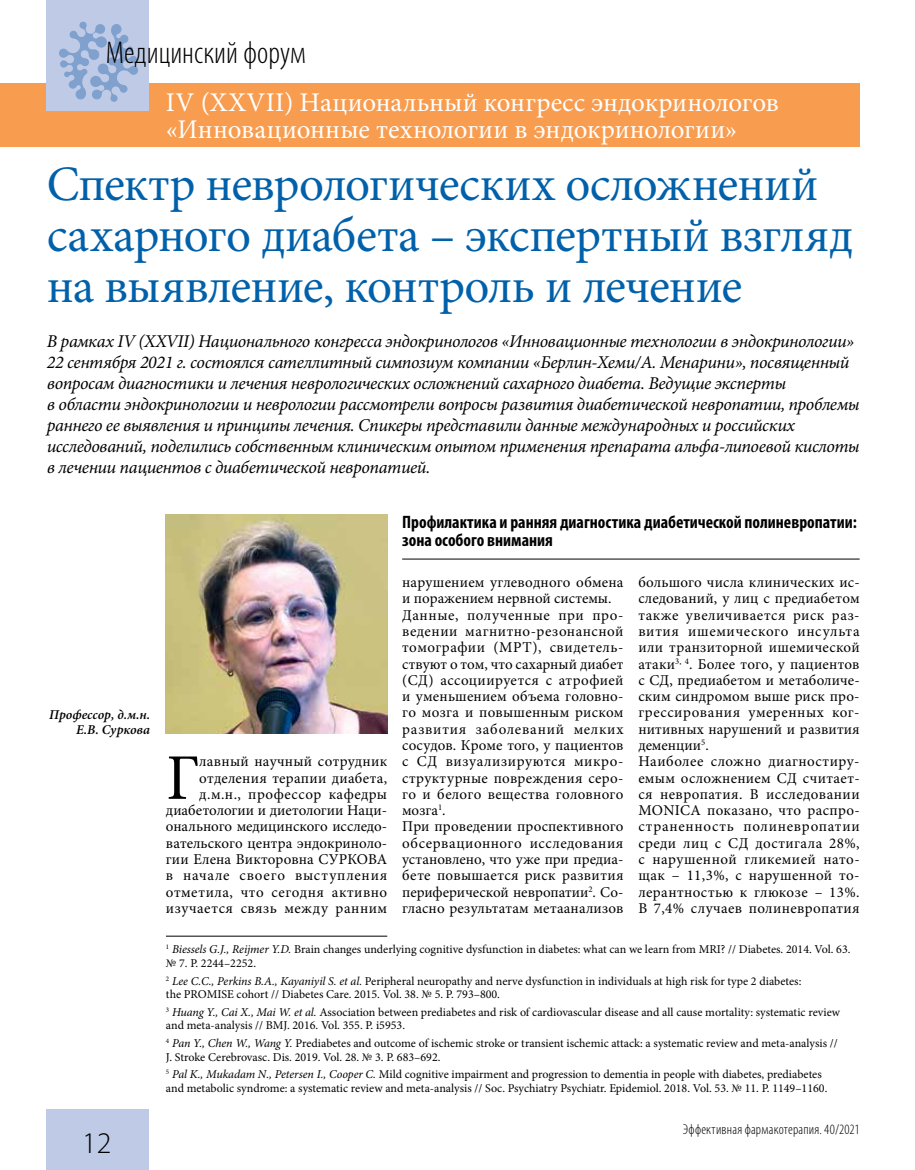
<style>
.page{position:relative;width:915px;height:1170px;background:#fff}
.page>*{position:absolute;margin:0;border:0;box-sizing:border-box;transform-origin:0 0}
.t1{font:65.1px "Minion Pro";color:#000}
.t2{font:49.5px/51px "Minion Pro";letter-spacing:-.015em;color:#0061aa}
.t3{font:300 condensed 31.5px "Myriad Pro";color:#000}
.t4{font:300 30px "Myriad Pro";color:#000}
.t5{font:27px/27px "Minion Pro";letter-spacing:.005em;color:#fff}
.t6{font:italic 18px/21px "Minion Pro";letter-spacing:-.02em;color:#000}
.t7{font:700 condensed 18px/18px "Myriad Pro";color:#000}
.t8{font:15px/16.2px "Minion Pro";letter-spacing:.02em;color:#000}
.t9{font:300 condensed 14.25px "Myriad Pro";letter-spacing:.015em;color:#000}
.t10{font:italic 600 13.5px/15px "Minion Pro";color:#000;text-align:right}
.t11{font:12px/13.5px "Minion Pro";color:#000}
.s1{font-style:italic}
</style>
<div class="page">
<div style="left:0;top:83px;width:859px;height:64px;background:#f89c4f"></div>
<div style="left:47px;top:0;width:102px;height:111px;background:#bfcbe6"></div>
<div style="left:47px;top:1108px;width:102px;height:61px;background:#bfcbe6"></div>
<svg style="left:59px;top:22px;width:79px;height:80px"></svg>
<img style="left:166px;top:514px;width:221px;height:219px">
<hr style="left:402px;top:558px;width:457px;height:1px;background:#000">
<hr style="left:166px;top:935px;width:221px;height:1px;background:#000">
<h3 class="t3" style="left:106px;top:34px;width:201px">Медицинский форум</h3>
<h3 class="t5" style="left:166px;top:89px;width:614px">IV (XXVII) Национальный конгресс эндокринологов «Инновационные технологии в эндокринологии»</h3>
<h2 class="t2" style="left:47px;top:159px;width:807px">Спектр неврологических осложнений сахарного диабета – экспертный взгляд на выявление, контроль и лечение</h2>
<p class="t6" style="left:47px;top:331px;width:814px">В рамках IV (XXVII) Национального конгресса эндокринологов «Инновационные технологии в эндокринологии» 22 сентября 2021 г. состоялся сателлитный симпозиум компании «Берлин-Хеми/А. Менарини», посвященный вопросам диагностики и лечения неврологических осложнений сахарного диабета. Ведущие эксперты<br>в области эндокринологии и неврологии рассмотрели вопросы развития диабетической невропатии, проблемы раннего ее выявления и принципы лечения. Спикеры представили данные международных и российских исследований, поделились собственным клиническим опытом применения препарата альфа-липоевой кислоты в лечении пациентов с диабетической невропатией.</p>
<p class="t10" style="left:49px;top:706px;width:102px">Профессор, д.м.н.<br>Е.В. Суркова</p>
<h3 class="t4" style="left:82px;top:1125px;width:31px">12</h3>
<p class="t7" style="left:402px;top:512px;width:456px">Профилактика и ранняя диагностика диабетической полиневропатии: зона особого внимания</p>
<p class="t8" style="left:402px;top:574px;width:223px">нарушением углеводного обмена и поражением нервной системы.<br>Данные, полученные при про&shy;ведении магнитно-резонансной томографии (МРТ), свидетель&shy;ствуют о том, что сахарный диабет (СД) ассоциируется с атрофией и уменьшением объема головно&shy;го мозга и повышенным риском развития заболеваний мелких сосудов. Кроме того, у пациентов с СД визуализируются микро&shy;структурные повреждения серо&shy;го и белого вещества головного мозга<sup>1</sup>.<br>При проведении проспективного обсервационного исследования установлено, что уже при предиа&shy;бете повышается риск развития периферической невропатии<sup>2</sup>. Со&shy;гласно результатам метаанализов</p>
<p class="t8" style="left:638px;top:574px;width:223px">большого числа клинических ис&shy;следований, у лиц с предиабетом также увеличивается риск раз&shy;вития ишемического инсульта или транзиторной ишемической атаки<sup>3,</sup> <sup>4</sup>. Более того, у пациентов с СД, предиабетом и метаболиче&shy;ским синдромом выше риск про&shy;грессирования умеренных ког&shy;нитивных нарушений и развития деменции<sup>5</sup>.<br>Наиболее сложно диагностиру&shy;емым осложнением СД считает&shy;ся невропатия. В исследовании<br>MONICA показано, что распро&shy;страненность полиневропатии среди лиц с СД достигала 28%, с нарушенной гликемией нато&shy;щак – 11,3%, с нарушенной то&shy;лерантностью к глюкозе – 13%.<br>В 7,4% случаев полиневропатия</p>
<p class="t11" style="left:166px;top:942px;width:686px"><sup>1</sup> <span class="s1">Biessels G.J., Reijmer Y.D.</span> Brain changes underlying cognitive dysfunction in diabetes: what can we learn from MRI? // Diabetes. 2014. Vol. 63. № 7. P. 2244–2252.</p>
<p class="t11" style="left:166px;top:974px;width:636px"><sup>2</sup> <span class="s1">Lee C.C., Perkins B.A., Kayaniyil S. et al.</span> Peripheral neuropathy and nerve dysfunction in individuals at high risk for type 2 diabetes: the PROMISE cohort // Diabetes Care. 2015. Vol. 38. № 5. P. 793–800.</p>
<p class="t11" style="left:166px;top:1005px;width:675px"><sup>3</sup> <span class="s1">Huang Y., Cai X., Mai W. et al.</span> Association between prediabetes and risk of cardiovascular disease and all cause mortality: systematic review and meta-analysis // BMJ. 2016. Vol. 355. P. i5953.</p>
<p class="t11" style="left:166px;top:1036px;width:673px"><sup>4</sup> <span class="s1">Pan Y., Chen W., Wang Y.</span> Prediabetes and outcome of ischemic stroke or transient ischemic attack: a systematic review and meta-analysis //<br>J. Stroke Cerebrovasc. Dis. 2019. Vol. 28. № 3. P. 683–692.</p>
<p class="t11" style="left:166px;top:1067px;width:662px"><sup>5</sup> <span class="s1">Pal K., Mukadam N., Petersen I., Cooper C.</span> Mild cognitive impairment and progression to dementia in people with diabetes, prediabetes and metabolic syndrome: a systematic review and meta-analysis // Soc. Psychiatry Psychiatr. Epidemiol. 2018. Vol. 53. № 11. P. 1149–1160.</p>
<h1 class="t1" style="left:166px;top:734px;width:35px">Г</h1>
<p class="t8" style="left:166px;top:753px;width:223px;text-align:right">лавный научный сотрудник отделения терапии диабета, д.м.н., профессор кафедры диабетологии и диетологии Наци&shy;онального медицинского исследо&shy;вательского центра эндокриноло&shy;гии Елена Викторовна СУРКОВА в начале своего выступления отметила, что сегодня активно изучается связь между ранним</p>
<p class="t9" style="left:682px;top:1120px;width:178px">Эффективная фармакотерапия. 40/2021</p>
</div>
